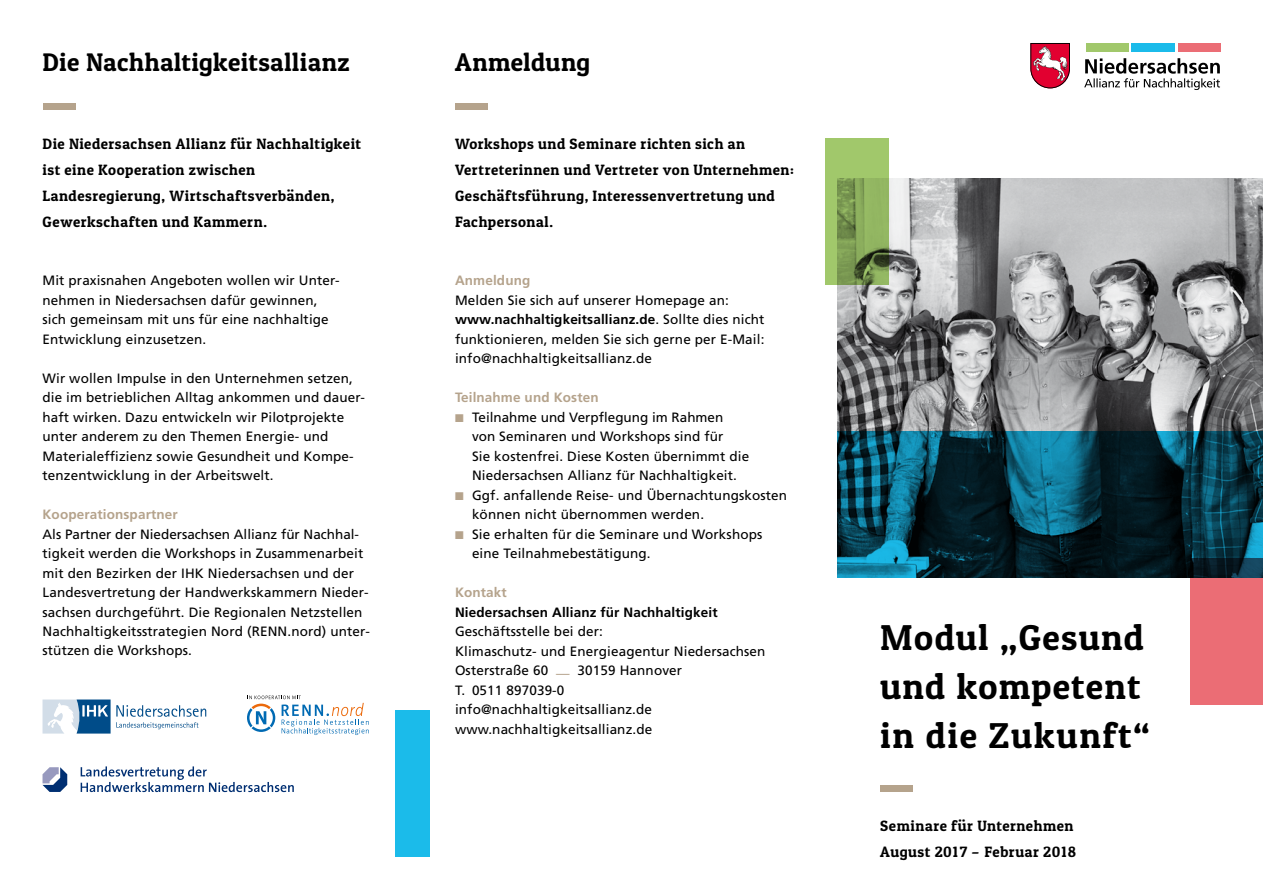
<style>
.page{position:relative;width:1263px;height:893px;background:#fff}
.page>*{position:absolute;margin:0;border:0;box-sizing:border-box;transform-origin:0 0}
.t1{font:36px/48.8px "Patua One";letter-spacing:.035em;color:#000}
.t2{font:25.5px "Patua One";letter-spacing:.02em;color:#000}
.t3{font:15px/26px "Patua One";letter-spacing:.035em;color:#000}
.t4{font:13.5px/19.5px "Frutiger LT";letter-spacing:.01em;color:#000}
.t5{font:700 13.5px "Frutiger LT";letter-spacing:.01em;color:#b5a38c}
.t6{font:700 13.5px "Frutiger LT";letter-spacing:.01em;color:#000}
.s1{font-weight:700}
.s2{color:#b5a38c}
</style>
<div class="page">
<svg style="left:1030px;top:43px;width:40px;height:45px"></svg>
<div style="left:1086px;top:43px;width:42px;height:9px;background:#a1c86b"></div>
<div style="left:1131px;top:43px;width:44px;height:9px;background:#1bbbea"></div>
<div style="left:1178px;top:43px;width:42px;height:9px;background:#eb6d75"></div>
<svg style="left:1084px;top:58px;width:136px;height:32px"></svg>
<div style="left:455px;top:103px;width:33px;height:7px;background:#b5a38c"></div>
<img style="left:838px;top:179px;width:425px;height:252px">
<svg style="left:825px;top:138px;width:64px;height:147px;background:#8bad5c"></svg>
<svg style="left:838px;top:431px;width:425px;height:147px;background:#083b4b"></svg>
<div style="left:1191px;top:558px;width:72px;height:147px;background:#eb6d75"></div>
<div style="left:395px;top:710px;width:34px;height:147px;background:#1bbbea"></div>
<div style="left:880px;top:785px;width:33px;height:7px;background:#b5a38c"></div>
<div style="left:43px;top:103px;width:32px;height:7px;background:#b5a38c"></div>
<svg style="left:43px;top:699px;width:163px;height:35px"></svg>
<svg style="left:81px;top:766px;width:213px;height:26px"></svg>
<svg style="left:43px;top:767px;width:24px;height:25px"></svg>
<svg style="left:247px;top:696px;width:122px;height:39px"></svg>
<h2 class="t2" style="left:43px;top:46px;width:309px">Die Nachhaltigkeitsallianz</h2>
<p class="t3" style="left:43px;top:130px;width:320px">Die Niedersachsen Allianz für Nachhaltigkeit ist eine Kooperation zwischen Landesregierung, Wirtschaftsverbänden, Gewerkschaften und Kammern.</p>
<p class="t4" style="left:43px;top:271px;width:298px">Mit praxisnahen Angeboten wollen wir Unter&shy;nehmen in Niedersachsen dafür gewinnen, sich gemeinsam mit uns für eine nachhaltige Entwicklung einzusetzen.</p>
<p class="t4" style="left:43px;top:368px;width:323px">Wir wollen Impulse in den Unternehmen setzen, die im betrieblichen Alltag ankommen und dauer&shy;haft wirken. Dazu entwickeln wir Pilotprojekte unter anderem zu den Themen Energie- und Materialeffizienz sowie Gesundheit und Kompe&shy;tenzentwicklung in der Arbeitswelt.</p>
<p class="t5" style="left:43px;top:506px;width:137px">Kooperationspartner</p>
<p class="t4" style="left:43px;top:524px;width:329px">Als Partner der Niedersachsen Allianz für Nachhal&shy;tigkeit werden die Workshops in Zusammenarbeit mit den Bezirken der IHK Niedersachsen und der Landesvertretung der Handwerkskammern Nieder&shy;sachsen durchgeführt. Die Regionalen Netzstellen Nachhaltigkeitsstrategien Nord (RENN.nord) unter&shy;stützen die Workshops.</p>
<h2 class="t2" style="left:455px;top:46px;width:137px">Anmeldung</h2>
<p class="t3" style="left:455px;top:130px;width:340px">Workshops und Seminare richten sich an Vertreterinnen und Vertreter von Unternehmen:<br>Geschäftsführung, Interessenvertretung und Fachpersonal.</p>
<p class="t5" style="left:455px;top:272px;width:77px">Anmeldung</p>
<p class="t4" style="left:455px;top:290px;width:311px">Melden Sie sich auf unserer Homepage an: <span class="s1">www.nachhaltigkeitsallianz.de</span>. Sollte dies nicht funktionieren, melden Sie sich gerne per E-Mail: info@nachhaltigkeitsallianz.de</p>
<p class="t5" style="left:455px;top:389px;width:145px">Teilnahme und Kosten</p>
<p class="t4" style="left:472px;top:407px;width:279px;text-indent:-17px"><span class="s2">■</span> Teilnahme und Verpflegung im Rahmen von Seminaren und Workshops sind für<br>Sie kostenfrei. Diese Kosten übernimmt die Niedersachsen Allianz für Nachhaltigkeit.</p>
<p class="t4" style="left:472px;top:485px;width:317px;text-indent:-17px"><span class="s2">■</span> Ggf. anfallende Reise- und Übernachtungskosten können nicht übernommen werden.</p>
<p class="t4" style="left:472px;top:524px;width:292px;text-indent:-17px"><span class="s2">■</span> Sie erhalten für die Seminare und Workshops eine Teilnahmebestätigung.</p>
<p class="t5" style="left:455px;top:584px;width:53px">Kontakt</p>
<p class="t6" style="left:455px;top:604px;width:264px">Niedersachsen Allianz für Nachhaltigkeit</p>
<p class="t4" style="left:455px;top:622px;width:312px">Geschäftsstelle bei der:<br>Klimaschutz- und Energieagentur Niedersachsen<br>Osterstraße 60 <span class="s2">—</span> 30159 Hannover<br>T. 0511 897039-0<br>info@nachhaltigkeitsallianz.de www.nachhaltigkeitsallianz.de</p>
<h1 class="t1" style="left:880px;top:613px;width:271px">Modul „Gesund und kompetent in die Zukunft“</h1>
<p class="t3" style="left:880px;top:813px;width:197px">Seminare für Unternehmen<br>August 2017 – Februar 2018</p>
</div>
